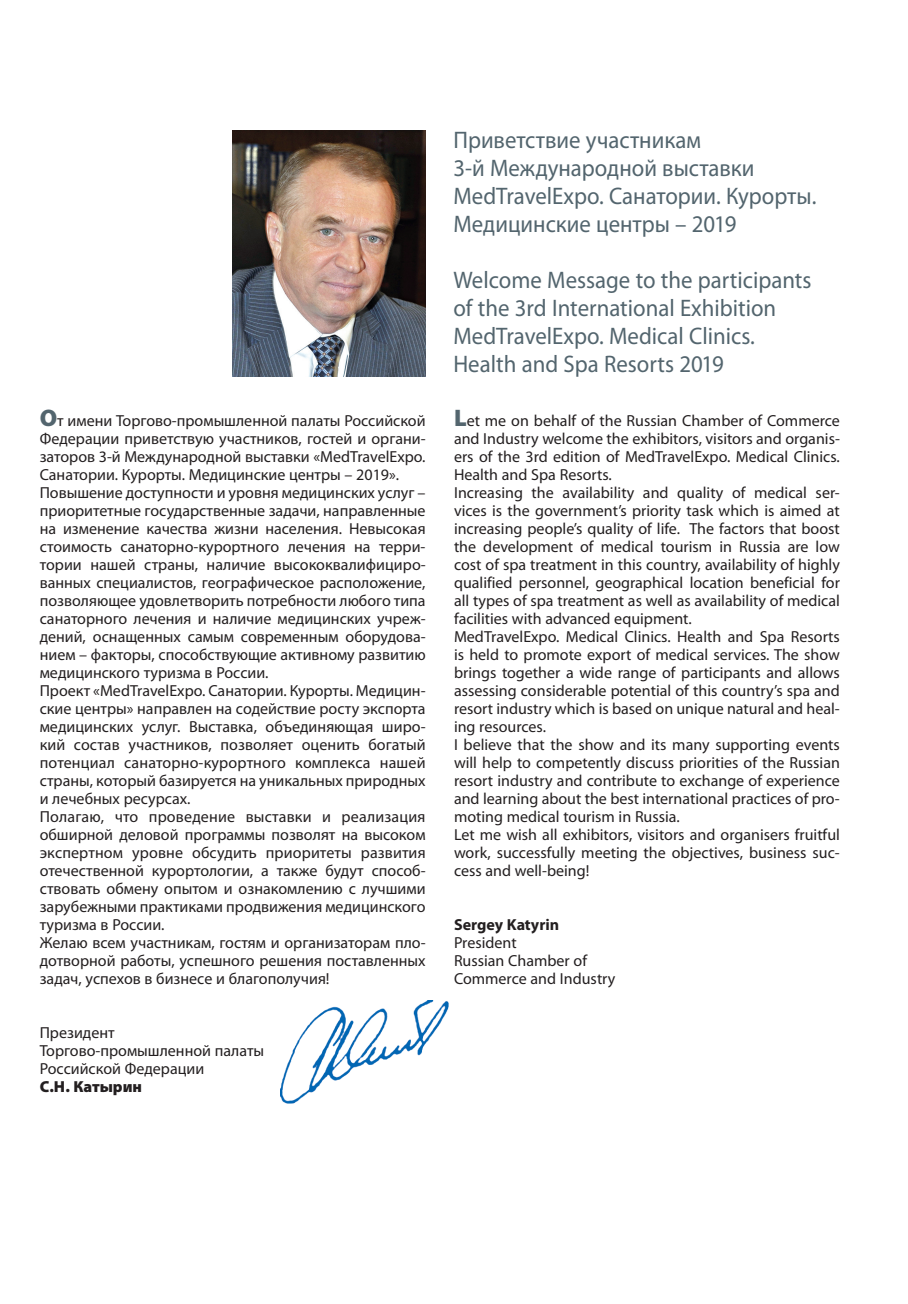
<style>
.page{position:relative;width:908px;height:1304px;background:#fff}
.page>*{position:absolute;margin:0;border:0;box-sizing:border-box;transform-origin:0 0}
.t1{font:24px/28px "Myriad Pro";color:#53656e;scale:.95 1}
.t2{font:16px/18px "Myriad Pro";color:#231f20}
.t3{font:700 16px "Myriad Pro";color:#231f20}
.t4{font:900 16px "Myriad Pro";color:#231f20}
.s1{font-weight:900;font-size:24px;color:#53656e}
</style>
<div class="page">
<img style="left:280px;top:1000px;width:169px;height:104px">
<img style="left:232px;top:130px;width:193px;height:246px">
<p class="t2" style="left:40px;top:411px;width:387px"><span class="s1">О</span>т имени Торгово-промышленной палаты Российской Федерации приветствую участников, гостей и органи&shy;заторов 3-й Международной выставки «MedTravelExpo.<br>Санатории. Курорты. Медицинские центры – 2019».<br>Повышение доступности и уровня медицинских услуг – приоритетные государственные задачи, направленные на изменение качества жизни населения. Невысокая стоимость санаторно-курортного лечения на терри&shy;тории нашей страны, наличие высококвалифициро&shy;ванных специалистов, географическое расположение, позволяющее удовлетворить потребности любого типа санаторного лечения и наличие медицинских учреж&shy;дений, оснащенных самым современным оборудова&shy;нием – факторы, способствующие активному развитию медицинского туризма в России.<br>Проект «MedTravelExpo. Санатории. Курорты. Медицин&shy;ские центры» направлен на содействие росту экспорта медицинских услуг. Выставка, объединяющая широ&shy;кий состав участников, позволяет оценить богатый потенциал санаторно-курортного комплекса нашей страны, который базируется на уникальных природных и лечебных ресурсах.<br>Полагаю, что проведение выставки и реализация обширной деловой программы позволят на высоком экспертном уровне обсудить приоритеты развития отечественной курортологии, а также будут способ&shy;ствовать обмену опытом и ознакомлению с лучшими зарубежными практиками продвижения медицинского туризма в России.<br>Желаю всем участникам, гостям и организаторам пло&shy;дотворной работы, успешного решения поставленных задач, успехов в бизнесе и благополучия!</p>
<p class="t2" style="left:40px;top:1023px;width:226px">Президент<br>Торгово-промышленной палаты<br>Российской Федерации</p>
<p class="t4" style="left:40px;top:1076px;width:104px">С.Н. Катырин</p>
<h1 class="t1" style="left:453px;top:126px;width:383px">Приветствие участникам<br>3-й Международной выставки<br>MedTravelExpo. Санатории. Курорты.<br>Медицинские центры – 2019</h1>
<h1 class="t1" style="left:453px;top:266px;width:378px">Welcome Message to the participants of the 3rd International Exhibition MedTravelExpo. Medical Clinics.<br>Health and Spa Resorts 2019</h1>
<p class="t2" style="left:454px;top:411px;width:387px"><span class="s1">L</span>et me on behalf of the Russian Chamber of Commerce and Industry welcome the exhibitors, visitors and organis&shy;ers of the 3rd edition of MedTravelExpo. Medical Clinics.<br>Health and Spa Resorts.<br>Increasing the availability and quality of medical ser&shy;vices is the government’s priority task which is aimed at increasing people’s quality of life. The factors that boost the development of medical tourism in Russia are low cost of spa treatment in this country, availability of highly qualified personnel, geographical location beneficial for all types of spa treatment as well as availability of medical facilities with advanced equipment.<br>MedTravelExpo. Medical Clinics. Health and Spa Resorts is held to promote export of medical services. The show brings together a wide range of participants and allows assessing considerable potential of this country’s spa and resort industry which is based on unique natural and heal&shy;ing resources.<br>I believe that the show and its many supporting events will help to competently discuss priorities of the Russian resort industry and contribute to exchange of experience and learning about the best international practices of pro&shy;moting medical tourism in Russia.<br>Let me wish all exhibitors, visitors and organisers fruitful work, successfully meeting the objectives, business suc&shy;cess and well-being!</p>
<p class="t3" style="left:454px;top:914px;width:107px">Sergey Katyrin</p>
<p class="t2" style="left:454px;top:933px;width:163px">President<br>Russian Chamber of<br>Commerce and Industry</p>
</div>
